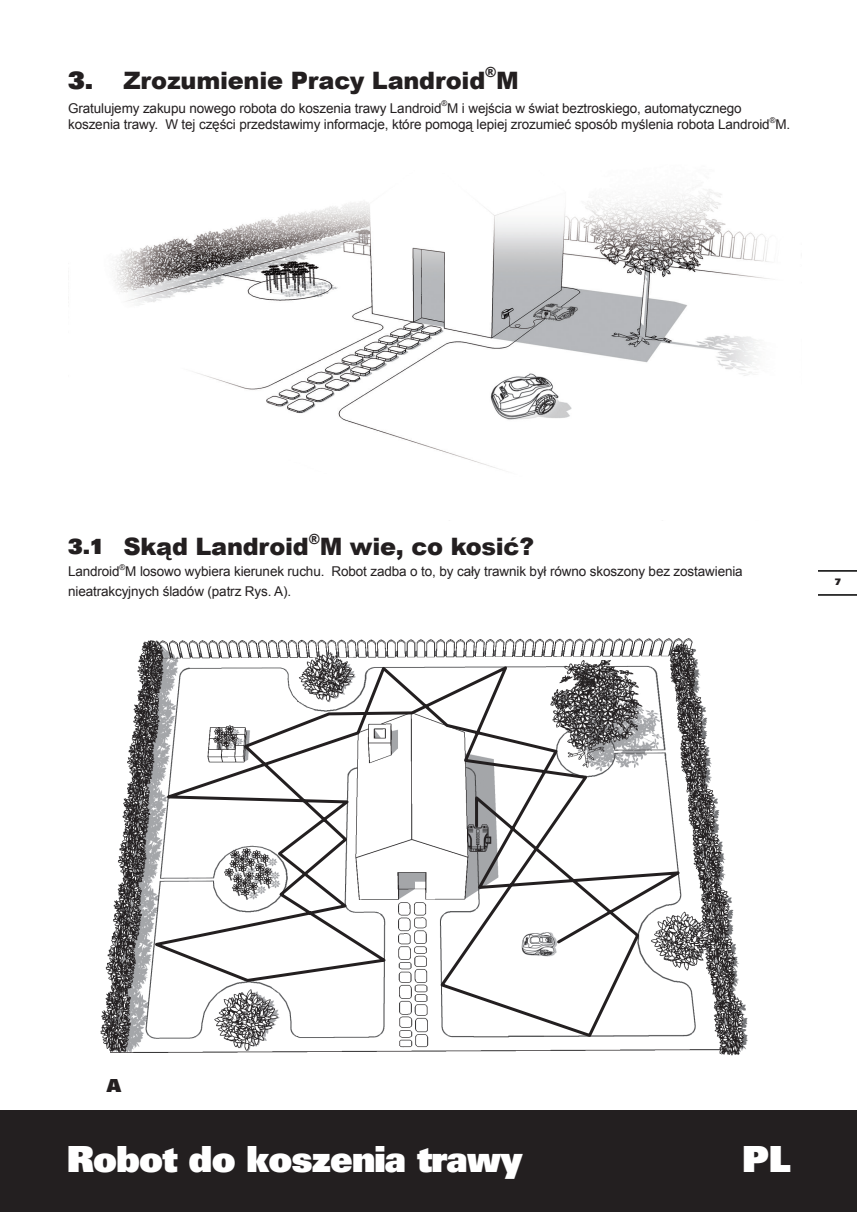
<style>
.page{position:relative;width:857px;height:1212px;background:#fff}
.page>*{position:absolute;margin:0;border:0;box-sizing:border-box;transform-origin:0 0}
.t1{font:900 36px "Univers";letter-spacing:-.025em;color:#fff}
.t2{font:900 24px "Arial";letter-spacing:-.01em;color:#231f20}
.t3{font:900 18px "Univers";color:#231f20}
.t4{font:900 13.95px "Arial";color:#231f20}
.t5{font:13.5px "Arial";letter-spacing:-.01em;color:#231f20}
.t6{font:900 9px "Univers";color:#231f20}
.t7{font:7.8px "Arial";color:#231f20}
.s1{font-family:"Univers"}
.s2{font-family:"Univers";font-size:21px}
</style>
<div class="page">
<div style="left:0;top:1110px;width:857px;height:102px;background:#231f20"></div>
<hr style="left:819px;top:594px;width:38px;height:2px;background:#000">
<hr style="left:819px;top:570px;width:38px;height:2px;background:#000">
<img style="left:100px;top:638px;width:648px;height:418px">
<svg style="left:146px;top:662px;width:545px;height:377px"></svg>
<img style="left:68px;top:189px;width:702px;height:281px">
<h2 class="t2" style="left:68px;top:63px;width:419px"><span class="s1">3.</span> Zrozumienie Pracy Landroid</h2>
<p class="t4" style="left:485px;top:62px;width:13px">®</p>
<h2 class="t2" style="left:496px;top:63px;width:24px">M</h2>
<p class="t5" style="left:68px;top:99px;width:675px">Gratulujemy zakupu nowego robota do koszenia trawy Landroid M i wejścia w świat beztroskiego, automatycznego</p>
<p class="t7" style="left:441px;top:98px;width:7px">®</p>
<p class="t5" style="left:68px;top:116px;width:723px">koszenia trawy. W tej części przedstawimy informacje, które pomogą lepiej zrozumieć sposób myślenia robota Landroid M.</p>
<p class="t7" style="left:769px;top:115px;width:7px">®</p>
<h2 class="t2" style="left:68px;top:529px;width:242px"><span class="s2">3.1</span> Skąd Landroid</h2>
<p class="t4" style="left:309px;top:528px;width:13px">®</p>
<h2 class="t2" style="left:320px;top:529px;width:216px">M wie, co kosić?</h2>
<p class="t5" style="left:68px;top:563px;width:676px">Landroid M losowo wybiera kierunek ruchu. Robot zadba o to, by cały trawnik był równo skoszony bez zostawienia</p>
<p class="t7" style="left:120px;top:562px;width:7px">®</p>
<p class="t5" style="left:68px;top:583px;width:225px">nieatrakcyjnych śladów (patrz Rys. A).</p>
<p class="t6" style="left:834px;top:576px;width:8px">7</p>
<h3 class="t3" style="left:107px;top:1073px;width:16px">A</h3>
<h1 class="t1" style="left:67px;top:1135px;width:457px">Robot do koszenia trawy</h1>
<h1 class="t1" style="left:742px;top:1135px;width:50px">PL</h1>
</div>
